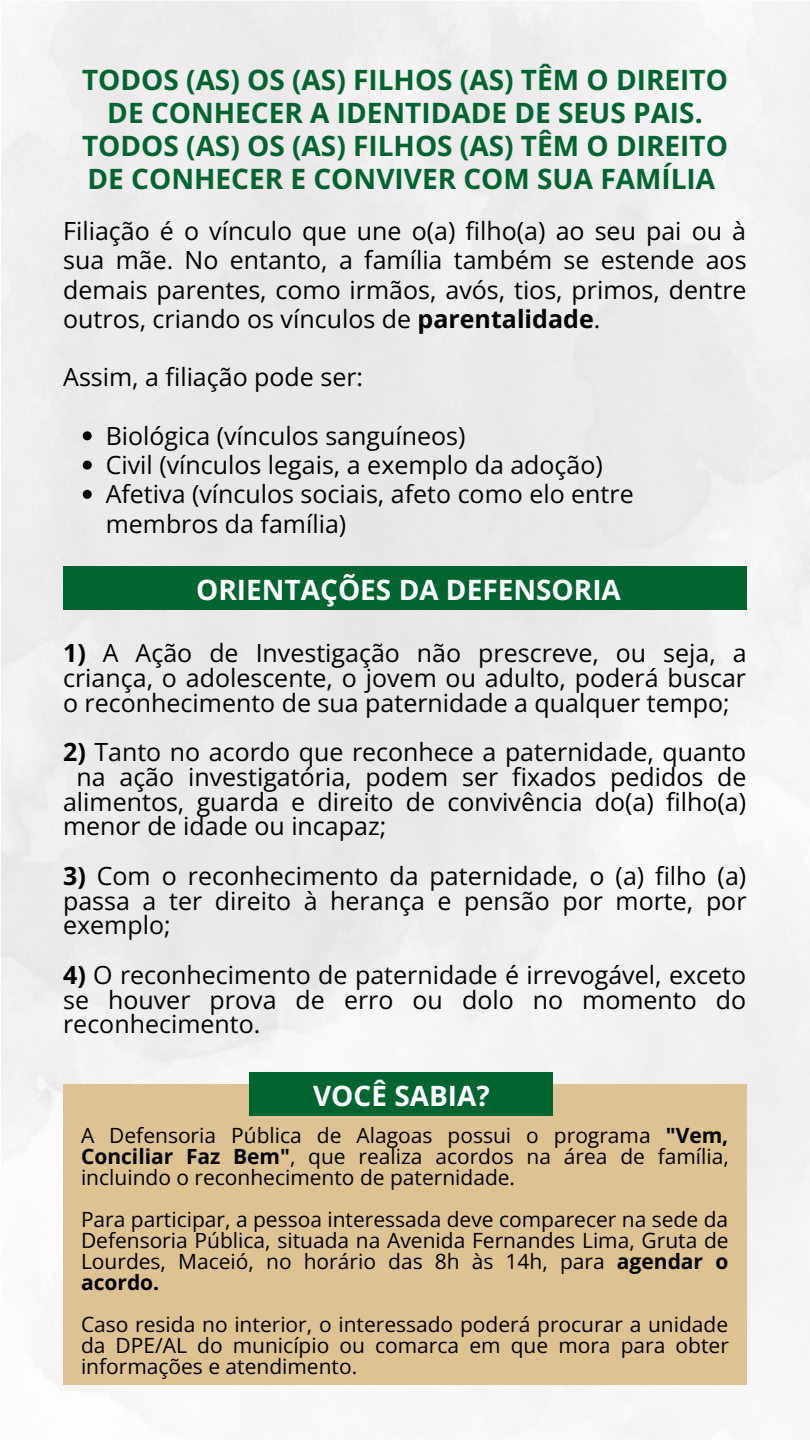
<style>
.page{position:relative;width:810px;height:1440px;background:#fff}
.page>*{position:absolute;margin:0;border:0;box-sizing:border-box;transform-origin:0 0}
.t1{font:700 28px/33px "Open Sans";color:#01652f;text-align:center}
.t2{font:700 28px "Open Sans";color:#fff}
.t3{font:25px/24.8px "Open Sans";color:#000;text-align:justify}
.t4{font:21px/21px "Open Sans";color:#000;text-align:justify}
.s1{font-weight:700}
</style>
<div class="page">
<img style="left:1px;top:1px;width:809px;height:1438px">
<div style="left:63px;top:566px;width:684px;height:43px;background:#01652f"></div>
<div style="left:63px;top:1084px;width:684px;height:300px;background:#ddc292"></div>
<svg style="left:83px;top:431px;width:9px;height:9px"></svg>
<svg style="left:83px;top:461px;width:9px;height:9px"></svg>
<svg style="left:83px;top:490px;width:9px;height:9px"></svg>
<div style="left:250px;top:1073px;width:303px;height:43px;background:#01652f"></div>
<p class="t1" style="left:82px;top:63px;width:647px">TODOS (AS) OS (AS) FILHOS (AS) TÊM O DIREITO DE CONHECER A IDENTIDADE DE SEUS PAIS.<br>TODOS (AS) OS (AS) FILHOS (AS) TÊM O DIREITO DE CONHECER E CONVIVER COM SUA FAMÍLIA</p>
<p class="t3" style="left:63px;top:216px;width:685px;line-height:29.2px">Filiação é o vínculo que une o(a) filho(a) ao seu pai ou à sua mãe. No entanto, a família também se estende aos demais parentes, como irmãos, avós, tios, primos, dentre outros, criando os vínculos de <span class="s1">parentalidade</span>.</p>
<p class="t3" style="left:63px;top:364px;width:301px">Assim, a filiação pode ser:</p>
<p class="t3" style="left:106px;top:423px;width:361px">Biológica (vínculos sanguíneos)</p>
<p class="t3" style="left:106px;top:452px;width:499px">Civil (vínculos legais, a exemplo da adoção)</p>
<p class="t3" style="left:106px;top:479px;width:530px;line-height:29.2px">Afetiva (vínculos sociais, afeto como elo entre membros da família)</p>
<p class="t2" style="left:196px;top:570px;width:426px">ORIENTAÇÕES DA DEFENSORIA</p>
<p class="t3" style="left:63px;top:640px;width:685px"><span class="s1">1)</span> A Ação de Investigação não prescreve, ou seja, a criança, o adolescente, o jovem ou adulto, poderá buscar o reconhecimento de sua paternidade a qualquer tempo;</p>
<p class="t3" style="left:63px;top:739px;width:685px"><span class="s1">2)</span> Tanto no acordo que reconhece a paternidade, quanto</p>
<p class="t3" style="left:76px;top:764px;width:672px">na ação investigatória, podem ser fixados pedidos de</p>
<p class="t3" style="left:63px;top:789px;width:685px">alimentos, guarda e direito de convivência do(a) filho(a)</p>
<p class="t3" style="left:63px;top:813px;width:325px">menor de idade ou incapaz;</p>
<p class="t3" style="left:63px;top:863px;width:685px"><span class="s1">3)</span> Com o reconhecimento da paternidade, o (a) filho (a) passa a ter direito à herança e pensão por morte, por exemplo;</p>
<p class="t3" style="left:63px;top:962px;width:685px"><span class="s1">4)</span> O reconhecimento de paternidade é irrevogável, exceto se houver prova de erro ou dolo no momento do reconhecimento.</p>
<p class="t2" style="left:313px;top:1076px;width:178px">VOCÊ SABIA?</p>
<p class="t4" style="left:81px;top:1124px;width:649px">A Defensoria Pública de Alagoas possui o programa <span class="s1">"Vem, Conciliar Faz Bem"</span>, que realiza acordos na área de família, incluindo o reconhecimento de paternidade.</p>
<p class="t4" style="left:81px;top:1208px;width:649px">Para participar, a pessoa interessada deve comparecer na sede da Defensoria Pública, situada na Avenida Fernandes Lima, Gruta de Lourdes, Maceió, no horário das 8h às 14h, para <span class="s1">agendar o acordo.</span></p>
<p class="t4" style="left:81px;top:1313px;width:649px">Caso resida no interior, o interessado poderá procurar a unidade da DPE/AL do município ou comarca em que mora para obter informações e atendimento.</p>
</div>
